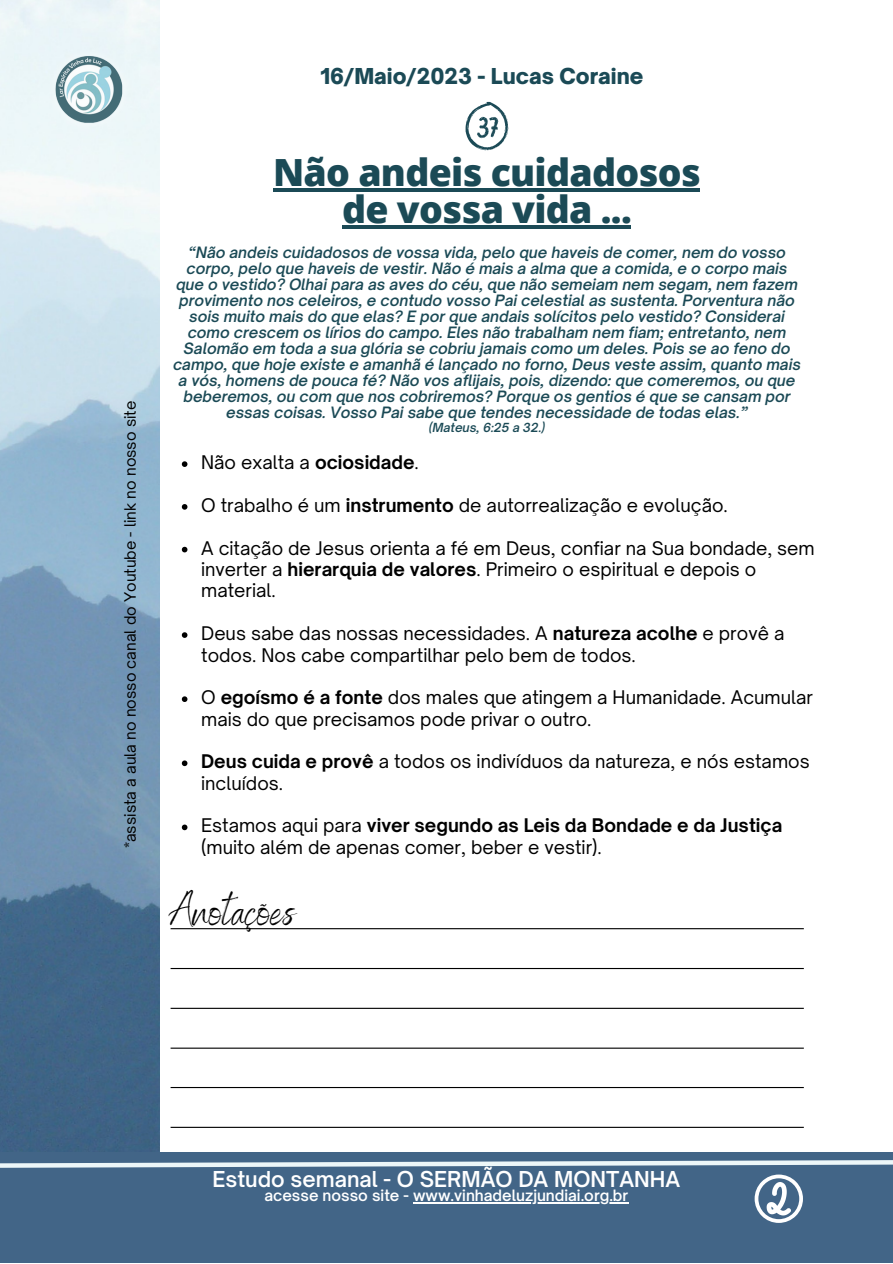
<style>
.page{position:relative;width:893px;height:1264px;background:#fff}
.page>*{position:absolute;margin:0;border:0;box-sizing:border-box;transform-origin:0 0}
.t1{font:44.1px "Benedict";color:#000}
.t2{font:800 37.5px "Open Sans";letter-spacing:-.02em;color:#1b4a56}
.t3{font:600 21px "Open Sauce One";color:#fff}
.t4{font:900 21px "Open Sauce One";color:#1b4a56}
.t5{font:18px/21.3px "Open Sauce One";color:#000}
.t6{font:italic 600 15px/16px "Open Sauce One";color:#1b4a56;text-align:center}
.t7{font:15px "Open Sauce One";color:#000}
.t8{font:600 15px "Open Sauce One";color:#fff}
.t9{font:italic 600 12px "Open Sauce One";color:#1b4a56}
.s1{font-weight:700}
</style>
<div class="page">
<img style="left:0;top:0;width:160px;height:1151px">
<div style="left:0;top:1151px;width:892px;height:111px;background:#426587"></div>
<img style="left:45px;top:43px;width:88px;height:92px">
<svg style="left:0;top:1160px;width:892px;height:62px"></svg>
<hr style="left:170px;top:928px;width:633px;height:1px;background:#000">
<hr style="left:170px;top:967px;width:633px;height:2px;background:#000">
<hr style="left:170px;top:1007px;width:633px;height:1px;background:#000">
<hr style="left:170px;top:1047px;width:633px;height:1px;background:#000">
<svg style="left:182px;top:461px;width:5px;height:6px"></svg>
<svg style="left:182px;top:504px;width:5px;height:5px"></svg>
<svg style="left:182px;top:547px;width:5px;height:5px"></svg>
<svg style="left:182px;top:632px;width:5px;height:6px"></svg>
<svg style="left:182px;top:696px;width:5px;height:6px"></svg>
<svg style="left:182px;top:760px;width:5px;height:6px"></svg>
<svg style="left:182px;top:824px;width:5px;height:6px"></svg>
<hr style="left:170px;top:1086px;width:633px;height:2px;background:#000">
<hr style="left:170px;top:1126px;width:633px;height:1px;background:#000">
<svg style="left:465px;top:102px;width:44px;height:49px"></svg>
<hr style="left:273px;top:188px;width:427px;height:4px;background:#1b4a56">
<hr style="left:342px;top:225px;width:289px;height:4px;background:#1b4a56">
<hr style="left:413px;top:1202px;width:215px;height:1px;background:#fff">
<p class="t7" style="left:121px;top:848px;width:449px;rotate:-90deg">*assista a aula no nosso canal do Youtube - link no nosso site</p>
<p class="t4" style="left:320px;top:63px;width:324px">16/Maio/2023 - Lucas Coraine</p>
<p class="t2" style="left:273px;top:146px;width:429px">Não andeis cuidadosos</p>
<p class="t2" style="left:342px;top:183px;width:291px">de vossa vida ...</p>
<p class="t6" style="left:173px;top:244px;width:629px">“Não andeis cuidadosos de vossa vida, pelo que haveis de comer, nem do vosso corpo, pelo que haveis de vestir. Não é mais a alma que a comida, e o corpo mais que o vestido? Olhai para as aves do céu, que não semeiam nem segam, nem fazem provimento nos celeiros, e contudo vosso Pai celestial as sustenta. Porventura não sois muito mais do que elas? E por que andais solícitos pelo vestido? Considerai como crescem os lírios do campo. Eles não trabalham nem fiam; entretanto, nem Salomão em toda a sua glória se cobriu jamais como um deles. Pois se ao feno do campo, que hoje existe e amanhã é lançado no forno, Deus veste assim, quanto mais a vós, homens de pouca fé? Não vos aflijais, pois, dizendo: que comeremos, ou que beberemos, ou com que nos cobriremos? Porque os gentios é que se cansam por essas coisas. Vosso Pai sabe que tendes necessidade de todas elas.”</p>
<p class="t9" style="left:429px;top:419px;width:118px">(Mateus, 6:25 a 32.)</p>
<p class="t5" style="left:201px;top:451px;width:219px">Não exalta a <span class="s1">ociosidade</span>.</p>
<p class="t5" style="left:201px;top:494px;width:528px">O trabalho é um <span class="s1">instrumento</span> de autorrealização e evolução.</p>
<p class="t5" style="left:201px;top:537px;width:615px">A citação de Jesus orienta a fé em Deus, confiar na Sua bondade, sem inverter a <span class="s1">hierarquia de valores</span>. Primeiro o espiritual e depois o material.</p>
<p class="t5" style="left:201px;top:622px;width:584px">Deus sabe das nossas necessidades. A <span class="s1">natureza acolhe</span> e provê a todos. Nos cabe compartilhar pelo bem de todos.</p>
<p class="t5" style="left:201px;top:686px;width:613px">O <span class="s1">egoísmo é a fonte</span> dos males que atingem a Humanidade. Acumular mais do que precisamos pode privar o outro.</p>
<p class="t5" style="left:201px;top:750px;width:610px"><span class="s1">Deus cuida e provê</span> a todos os indivíduos da natureza, e nós estamos incluídos.</p>
<p class="t5" style="left:201px;top:815px;width:582px">Estamos aqui para <span class="s1">viver segundo as Leis da Bondade e da Justiça </span>(muito além de apenas comer, beber e vestir).</p>
<p class="t1" style="left:170px;top:882px;width:125px">Anotações</p>
<p class="t3" style="left:212px;top:1165px;width:469px">Estudo semanal - O SERMÃO DA MONTANHA</p>
<p class="t8" style="left:264px;top:1186px;width:365px">acesse nosso site - www.vinhadeluzjundiai.org.br</p>
</div>
